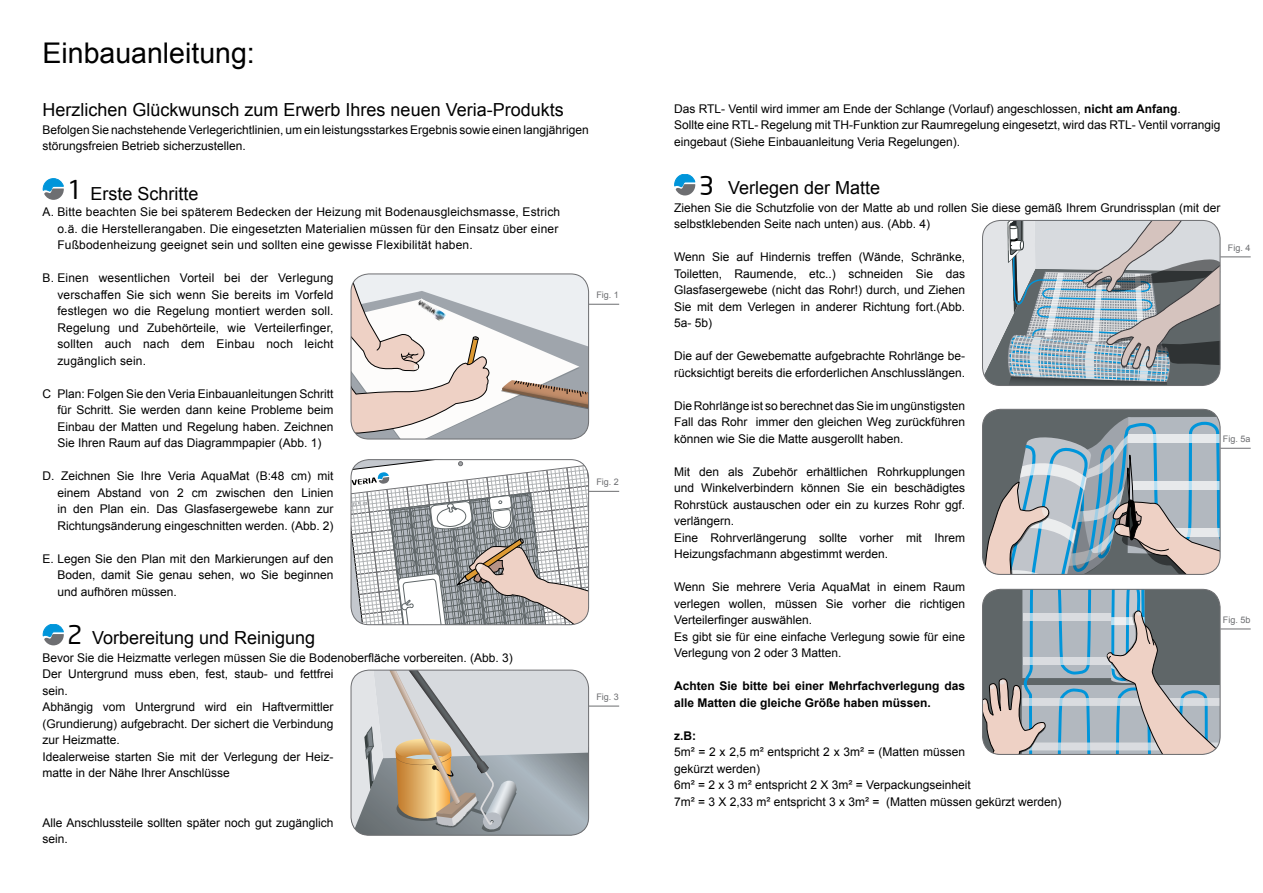
<style>
.page{position:relative;width:1263px;height:893px;background:#fff}
.page>*{position:absolute;margin:0;border:0;box-sizing:border-box;transform-origin:0 0}
.t1{font:28.5px "Arial";color:#000}
.t2{font:18px "Arial";color:#000}
.t3{font:12px/16.5px "Arial";color:#000}
.t4{font:700 12px/16.5px "Arial";color:#000}
.t5{font:9px "Arial";color:#6d6e71}
.s1{font-family:"Neo Sans";font-size:25.5px}
.s2{font-weight:700}
</style>
<div class="page">
<svg style="left:43px;top:179px;width:21px;height:21px"></svg>
<svg style="left:43px;top:624px;width:21px;height:21px"></svg>
<svg style="left:674px;top:174px;width:21px;height:21px"></svg>
<svg style="left:351px;top:274px;width:238px;height:165px"></svg>
<div style="left:351px;top:274px;width:238px;height:165px;border:1px solid #6d6e71;border-radius:18px"></div>
<hr style="left:589px;top:304px;width:30px;height:1px;background:#6d6e71">
<svg style="left:351px;top:460px;width:238px;height:165px"></svg>
<div style="left:351px;top:459px;width:238px;height:166px;border:1px solid #6d6e71;border-radius:18px"></div>
<hr style="left:589px;top:491px;width:30px;height:1px;background:#6d6e71">
<svg style="left:351px;top:670px;width:238px;height:165px;background:#babab7"></svg>
<div style="left:351px;top:670px;width:238px;height:166px;border:1px solid #6d6e71;border-radius:18px"></div>
<hr style="left:589px;top:706px;width:30px;height:1px;background:#6d6e71">
<svg style="left:982px;top:220px;width:238px;height:165px;background:#a7aeb3"></svg>
<div style="left:982px;top:220px;width:238px;height:166px;border:1px solid #6d6e71;border-radius:18px"></div>
<hr style="left:1220px;top:256px;width:31px;height:1px;background:#6d6e71">
<svg style="left:982px;top:409px;width:238px;height:165px;background:#99a5ad"></svg>
<div style="left:982px;top:409px;width:238px;height:166px;border:1px solid #6d6e71;border-radius:18px"></div>
<hr style="left:1220px;top:448px;width:31px;height:1px;background:#6d6e71">
<svg style="left:982px;top:589px;width:238px;height:165px;background:#9ba3a8"></svg>
<div style="left:982px;top:589px;width:238px;height:166px;border:1px solid #6d6e71;border-radius:18px"></div>
<hr style="left:1220px;top:629px;width:31px;height:1px;background:#6d6e71">
<h1 class="t1" style="left:43px;top:35px;width:214px">Einbauanleitung:</h1>
<h2 class="t2" style="left:43px;top:98px;width:523px">Herzlichen Glückwunsch zum Erwerb Ihres neuen Veria-Produkts</h2>
<p class="t3" style="left:43px;top:121px;width:548px">Befolgen Sie nachstehende Verlegerichtlinien, um ein leistungsstarkes Ergebnis sowie einen langjährigen störungsfreien Betrieb sicherzustellen.</p>
<h2 class="t2" style="left:67px;top:182px;width:133px"><span class="s1">1</span> Erste Schritte</h2>
<p class="t3" style="left:57px;top:204px;width:504px;text-indent:-15px">A. Bitte beachten Sie bei späterem Bedecken der Heizung mit Bodenausgleichsmasse, Estrich o.ä. die Herstellerangaben. Die eingesetzten Materialien müssen für den Einsatz über einer<br>Fußbodenheizung geeignet sein und sollten eine gewisse Flexibilität haben.</p>
<p class="t3" style="left:57px;top:270px;width:278px;text-align:justify;text-indent:-15px">B. Einen wesentlichen Vorteil bei der Verlegung verschaffen Sie sich wenn Sie bereits im Vorfeld festlegen wo die Regelung montiert werden soll.<br>Regelung und Zubehörteile, wie Verteilerfinger, sollten auch nach dem Einbau noch leicht zugänglich sein.</p>
<p class="t3" style="left:57px;top:385px;width:278px;text-align:justify;text-indent:-15px">C Plan: Folgen Sie den Veria Einbauanleitungen Schritt für Schritt. Sie werden dann keine Probleme beim Einbau der Matten und Regelung haben. Zeichnen Sie Ihren Raum auf das Diagrammpapier (Abb. 1)</p>
<p class="t3" style="left:57px;top:468px;width:278px;text-align:justify;text-indent:-15px">D. Zeichnen Sie Ihre Veria AquaMat (B:48 cm) mit einem Abstand von 2 cm zwischen den Linien in den Plan ein. Das Glasfasergewebe kann zur Richtungsänderung eingeschnitten werden. (Abb. 2)</p>
<p class="t3" style="left:57px;top:550px;width:278px;text-align:justify;text-indent:-15px">E. Legen Sie den Plan mit den Markierungen auf den Boden, damit Sie genau sehen, wo Sie beginnen und aufhören müssen.</p>
<h2 class="t2" style="left:67px;top:626px;width:249px"><span class="s1">2</span> Vorbereitung und Reinigung</h2>
<p class="t3" style="left:43px;top:649px;width:472px">Bevor Sie die Heizmatte verlegen müssen Sie die Bodenoberfläche vorbereiten. (Abb. 3)<br>Der Untergrund muss eben, fest, staub- und fettfrei<br>sein.<br>Abhängig vom Untergrund wird ein Haftvermittler<br>(Grundierung) aufgebracht. Der sichert die Verbindung<br>zur Heizmatte.<br>Idealerweise starten Sie mit der Verlegung der Heiz-<br>matte in der Nähe Ihrer Anschlüsse</p>
<p class="t5" style="left:596px;top:289px;width:24px">Fig. 1</p>
<p class="t5" style="left:596px;top:476px;width:24px">Fig. 2</p>
<p class="t5" style="left:596px;top:691px;width:24px">Fig. 3</p>
<p class="t3" style="left:43px;top:814px;width:293px">Alle Anschlussteile sollten später noch gut zugänglich sein.</p>
<p class="t3" style="left:674px;top:101px;width:548px">Das RTL- Ventil wird immer am Ende der Schlange (Vorlauf) angeschlossen, <span class="s2">nicht am Anfang</span>.<br>Sollte eine RTL- Regelung mit TH-Funktion zur Raumregelung eingesetzt, wird das RTL- Ventil vorrangig eingebaut (Siehe Einbauanleitung Veria Regelungen).</p>
<h2 class="t2" style="left:699px;top:176px;width:183px"><span class="s1">3</span> Verlegen der Matte</h2>
<p class="t3" style="left:674px;top:200px;width:548px">Ziehen Sie die Schutzfolie von der Matte ab und rollen Sie diese gemäß Ihrem Grundrissplan (mit der selbstklebenden Seite nach unten) aus. (Abb. 4)</p>
<p class="t3" style="left:674px;top:249px;width:293px;text-align:justify">Wenn Sie auf Hindernis treffen (Wände, Schränke, Toiletten, Raumende, etc..) schneiden Sie das Glasfasergewebe (nicht das Rohr!) durch, und Ziehen Sie mit dem Verlegen in anderer Richtung fort.(Abb.<br>5a- 5b)</p>
<p class="t3" style="left:674px;top:348px;width:293px">Die auf der Gewebematte aufgebrachte Rohrlänge be&shy;rücksichtigt bereits die erforderlichen Anschlusslängen.</p>
<p class="t3" style="left:674px;top:398px;width:293px;text-align:justify">Die Rohrlänge ist so berechnet das Sie im ungünstigsten Fall das Rohr immer den gleichen Weg zurückführen können wie Sie die Matte ausgerollt haben.</p>
<p class="t3" style="left:674px;top:464px;width:293px">Mit den als Zubehör erhältlichen Rohrkupplungen und Winkelverbindern können Sie ein beschädigtes Rohrstück austauschen oder ein zu kurzes Rohr ggf. verlängern.<br>Eine Rohrverlängerung sollte vorher mit Ihrem Heizungsfachmann abgestimmt werden.</p>
<p class="t3" style="left:674px;top:579px;width:293px">Wenn Sie mehrere Veria AquaMat in einem Raum verlegen wollen, müssen Sie vorher die richtigen Verteilerfinger auswählen.<br>Es gibt sie für eine einfache Verlegung sowie für eine Verlegung von 2 oder 3 Matten.</p>
<p class="t4" style="left:674px;top:678px;width:293px">Achten Sie bitte bei einer Mehrfachverlegung das alle Matten die gleiche Größe haben müssen.</p>
<p class="t4" style="left:674px;top:728px;width:23px">z.B:</p>
<p class="t3" style="left:674px;top:744px;width:389px">5m² = 2 x 2,5 m² entspricht 2 x 3m² = (Matten müssen<br>gekürzt werden)<br>6m² = 2 x 3 m² entspricht 2 X 3m² = Verpackungseinheit<br>7m² = 3 X 2,33 m² entspricht 3 x 3m² = (Matten müssen gekürzt werden)</p>
<p class="t5" style="left:1228px;top:242px;width:24px">Fig. 4</p>
<p class="t5" style="left:1223px;top:433px;width:29px">Fig. 5a</p>
<p class="t5" style="left:1223px;top:614px;width:29px">Fig. 5b</p>
</div>
